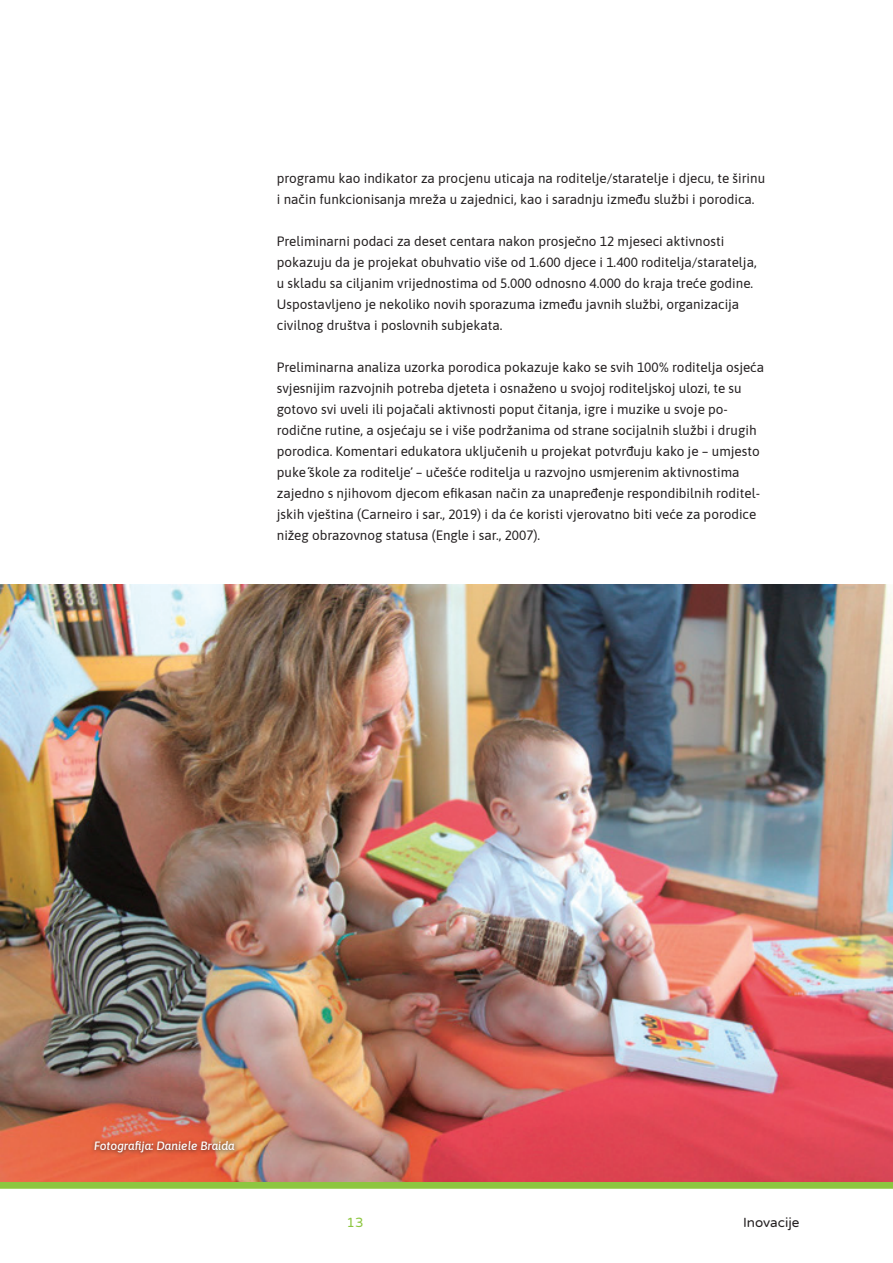
<style>
.page{position:relative;width:893px;height:1263px;background:#fff}
.page>*{position:absolute;margin:0;border:0;box-sizing:border-box;transform-origin:0 0}
.t1{font:13.5px/21px "Asap";color:#231f20}
.t2{font:13.5px "Varela Round";color:#231f20}
.t3{font:13.5px "Varela Round";color:#8dc640}
.t4{font:italic 500 12px "Asap";color:#fff}
.s1{font-style:italic}
</style>
<div class="page">
<svg style="left:0;top:1182px;width:893px;height:7px;background:#90c746"></svg>
<img style="left:0;top:584px;width:893px;height:598px">
<div style="left:90px;top:1137px;width:149px;height:20px;background:#231f20;opacity:.75"></div>
<p class="t1" style="left:277px;top:167px;width:490px">programu kao indikator za procjenu uticaja na roditelje/staratelje i djecu, te širinu i način funkcionisanja mreža u zajednici, kao i saradnju između službi i porodica.</p>
<p class="t1" style="left:277px;top:230px;width:481px">Preliminarni podaci za deset centara nakon prosječno 12 mjeseci aktivnosti pokazuju da je projekat obuhvatio više od 1.600 djece i 1.400 roditelja/staratelja, u skladu sa ciljanim vrijednostima od 5.000 odnosno 4.000 do kraja treće godine.<br>Uspostavljeno je nekoliko novih sporazuma između javnih službi, organizacija civilnog društva i poslovnih subjekata.</p>
<p class="t1" style="left:277px;top:356px;width:489px">Preliminarna analiza uzorka porodica pokazuje kako se svih 100% roditelja osjeća svjesnijim razvojnih potreba djeteta i osnaženo u svojoj roditeljskoj ulozi, te su gotovo svi uveli ili pojačali aktivnosti poput čitanja, igre i muzike u svoje po&shy;rodične rutine, a osjećaju se i više podržanima od strane socijalnih službi i drugih porodica. Komentari edukatora uključenih u projekat potvrđuju kako je – umjesto puke <span class="s1">̒</span>škole za roditeljeʼ – učešće roditelja u razvojno usmjerenim aktivnostima zajedno s njihovom djecom efikasan način za unapređenje respondibilnih roditel&shy;jskih vještina (Carneiro i sar., 2019) i da će koristi vjerovatno biti veće za porodice nižeg obrazovnog statusa (Engle i sar., 2007).</p>
<p class="t4" style="left:94px;top:1138px;width:142px">Fotografija: Daniele Braida</p>
<p class="t3" style="left:347px;top:1213px;width:18px">13</p>
<p class="t2" style="left:743px;top:1213px;width:58px">Inovacije</p>
</div>
